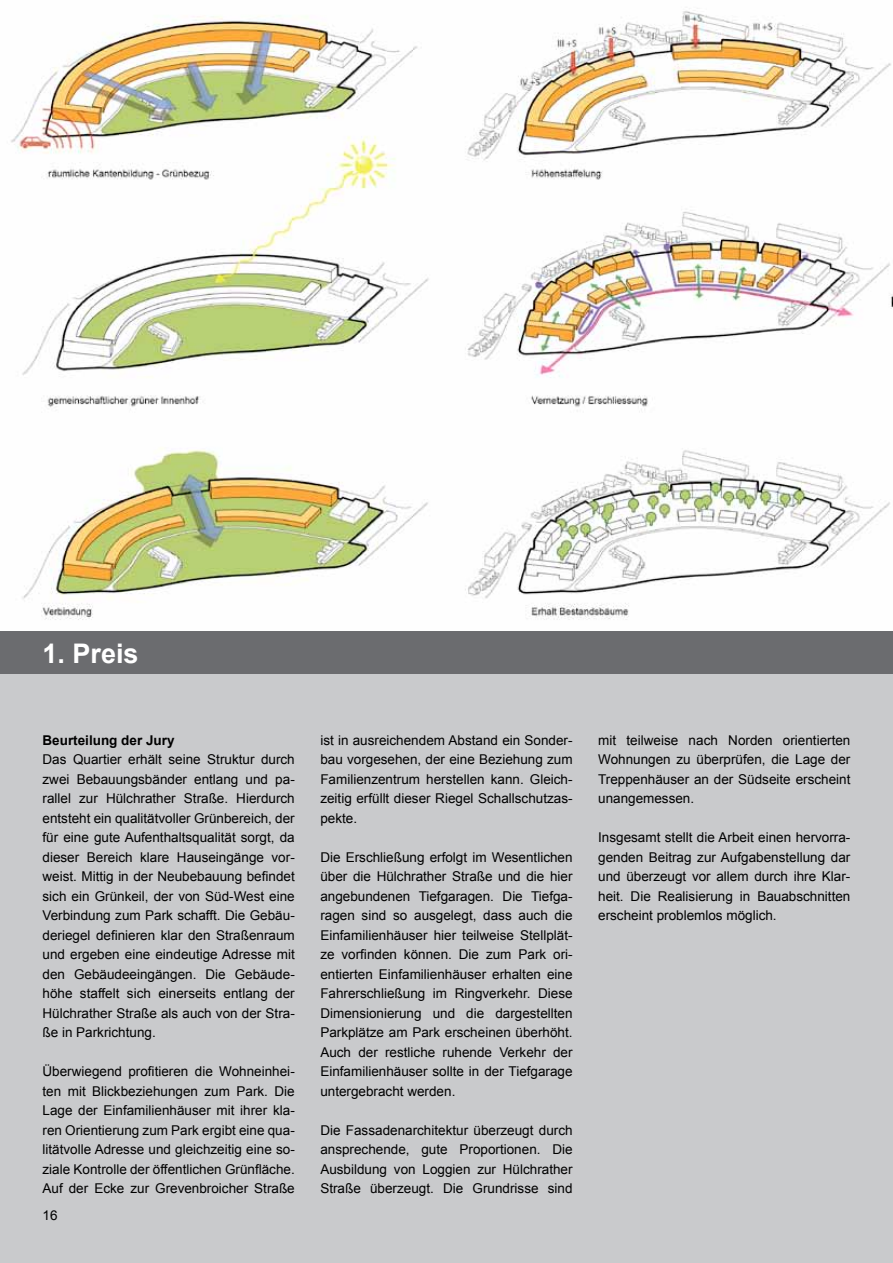
<style>
.page{position:relative;width:893px;height:1263px;background:#fff}
.page>*{position:absolute;margin:0;border:0;box-sizing:border-box;transform-origin:0 0}
.t1{font:700 27px "Arial";color:#fff}
._9_Pt_Fließtext{font:13.5px/19.5px "Arial";color:#000;text-align:justify}
._9_Pt_Überschrift{font:700 13.5px "Arial";color:#000}
</style>
<div class="page">
<div style="left:0;top:674px;width:893px;height:589px;background:#c9cacc"></div>
<img style="left:11px;top:11px;width:882px;height:609px">
<div style="left:0;top:631px;width:893px;height:43px;background:#6b6c6f"></div>
<h1 class="t1" style="left:43px;top:635px;width:98px">1. Preis</h1>
<h3 class="_9_Pt_Überschrift" style="left:43px;top:731px;width:134px">Beurteilung der Jury</h3>
<p class="_9_Pt_Fließtext" style="left:43px;top:750px;width:254px">Das Quartier erhält seine Struktur durch zwei Bebauungsbänder entlang und pa&shy;rallel zur Hülchrather Straße. Hierdurch entsteht ein qualitätvoller Grünbereich, der für eine gute Aufenthaltsqualität sorgt, da dieser Bereich klare Hauseingänge vor&shy;weist. Mittig in der Neubebauung befindet sich ein Grünkeil, der von Süd-West eine Verbindung zum Park schafft. Die Gebäu&shy;deriegel definieren klar den Straßenraum und ergeben eine eindeutige Adresse mit den Gebäudeeingängen. Die Gebäude&shy;höhe staffelt sich einerseits entlang der Hülchrather Straße als auch von der Stra&shy;ße in Parkrichtung.</p>
<p class="_9_Pt_Fließtext" style="left:43px;top:1062px;width:254px">Überwiegend profitieren die Wohneinhei&shy;ten mit Blickbeziehungen zum Park. Die Lage der Einfamilienhäuser mit ihrer kla&shy;ren Orientierung zum Park ergibt eine qua&shy;litätvolle Adresse und gleichzeitig eine so&shy;ziale Kontrolle der öffentlichen Grünfläche.<br>Auf der Ecke zur Grevenbroicher Straße</p>
<p class="_9_Pt_Fließtext" style="left:43px;top:1206px;width:17px">16</p>
<p class="_9_Pt_Fließtext" style="left:320px;top:730px;width:254px">ist in ausreichendem Abstand ein Sonder&shy;bau vorgesehen, der eine Beziehung zum Familienzentrum herstellen kann. Gleich&shy;zeitig erfüllt dieser Riegel Schallschutzas&shy;pekte.</p>
<p class="_9_Pt_Fließtext" style="left:320px;top:847px;width:254px">Die Erschließung erfolgt im Wesentlichen über die Hülchrather Straße und die hier angebundenen Tiefgaragen. Die Tiefga&shy;ragen sind so ausgelegt, dass auch die Einfamilienhäuser hier teilweise Stellplät&shy;ze vorfinden können. Die zum Park ori&shy;entierten Einfamilienhäuser erhalten eine Fahrerschließung im Ringverkehr. Diese Dimensionierung und die dargestellten Parkplätze am Park erscheinen überhöht.<br>Auch der restliche ruhende Verkehr der Einfamilienhäuser sollte in der Tiefgarage untergebracht werden.</p>
<p class="_9_Pt_Fließtext" style="left:320px;top:1120px;width:254px">Die Fassadenarchitektur überzeugt durch ansprechende, gute Proportionen. Die Ausbildung von Loggien zur Hülchrather Straße überzeugt. Die Grundrisse sind</p>
<p class="_9_Pt_Fließtext" style="left:598px;top:730px;width:254px">mit teilweise nach Norden orientierten Wohnungen zu überprüfen, die Lage der Treppenhäuser an der Südseite erscheint unangemessen.</p>
<p class="_9_Pt_Fließtext" style="left:598px;top:828px;width:254px">Insgesamt stellt die Arbeit einen hervorra&shy;genden Beitrag zur Aufgabenstellung dar und überzeugt vor allem durch ihre Klar&shy;heit. Die Realisierung in Bauabschnitten erscheint problemlos möglich.</p>
</div>
